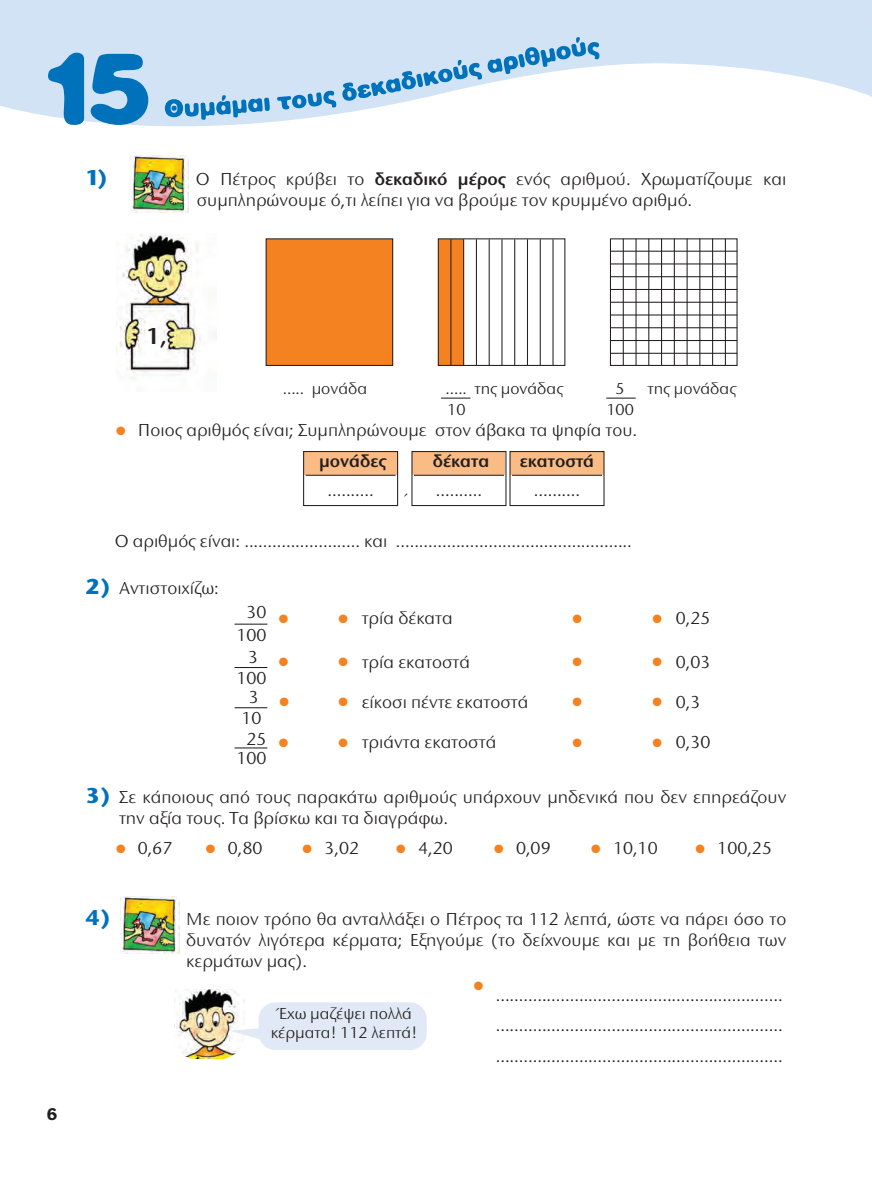
<style>
.page{position:relative;width:872px;height:1191px;background:#fff}
.page>*{position:absolute;margin:0;border:0;box-sizing:border-box;transform-origin:0 0}
.t1{font:600 24px "Stone Sans ITC Hel";color:#231f20}
.t2{font:700 22.5px "Stone Sans ITC Hel";color:#0072bc}
.t3{font:18px/21px "Stone Sans ITC Hel";color:#231f20}
.t4{font:600 18px "Stone Sans ITC Hel";color:#231f20}
.t5{font:16.5px/19.5px "Stone Sans ITC Hel";color:#231f20;text-align:center}
.t6{font:16.5px "CF Milk";color:#231f20;scale:1.2 1}
.t7{font:12px "Zapf Dingbats ITC";color:#f58220}
.s1{font-weight:600}
.s2{color:#f58220}
.s3{font-weight:700;font-size:22.5px;color:#0072bc}
</style>
<div class="page">
<svg style="left:0;top:11px;width:870px;height:116px;fill:#d1e3f4"></svg>
<svg style="left:48px;top:53px;width:36px;height:72px;background:#519ed1"></svg>
<svg style="left:91px;top:53px;width:57px;height:72px;background:#4899cf"></svg>
<div style="left:0;top:0;width:871px;height:11px;background:#d1e3f4"></div>
<svg style="left:165px;top:95px;width:105px;height:25px;background:#7cb5dd"></svg>
<svg style="left:277px;top:37px;width:322px;height:73px"></svg>
<div style="left:510px;top:453px;width:93px;height:22px;background:#fbbb85"></div>
<div style="left:412px;top:453px;width:93px;height:22px;background:#fbbb85"></div>
<div style="left:304px;top:453px;width:93px;height:22px;background:#fbbb85"></div>
<div style="left:438px;top:239px;width:25px;height:126px;background:#f58220"></div>
<hr style="left:234px;top:623px;width:33px;height:1px;background:#231f20">
<hr style="left:234px;top:667px;width:33px;height:1px;background:#231f20">
<hr style="left:234px;top:707px;width:33px;height:1px;background:#231f20">
<hr style="left:234px;top:747px;width:33px;height:1px;background:#231f20">
<div style="left:120px;top:895px;width:65px;height:58px;background:linear-gradient(to bottom,#fff,#fff)"></div>
<img style="left:120px;top:896px;width:59px;height:57px">
<div style="left:509px;top:451px;width:95px;height:55px;border:1px solid #231f20"></div>
<hr style="left:512px;top:475px;width:90px;height:1px;background:#231f20">
<div style="left:411px;top:451px;width:95px;height:55px;border:1px solid #231f20"></div>
<hr style="left:414px;top:475px;width:90px;height:1px;background:#231f20">
<div style="left:303px;top:451px;width:95px;height:55px;border:1px solid #231f20"></div>
<hr style="left:305px;top:475px;width:90px;height:1px;background:#231f20">
<svg style="left:612px;top:240px;width:123px;height:124px"></svg>
<div style="left:610px;top:238px;width:127px;height:128px;border:1px solid #231f20"></div>
<div style="left:438px;top:238px;width:127px;height:128px;border:1px solid #231f20"></div>
<div style="left:266px;top:239px;width:126px;height:126px;background:#f58220"></div>
<div style="left:265px;top:238px;width:128px;height:128px;border:1px solid #231f20"></div>
<img style="left:116px;top:233px;width:101px;height:146px">
<img style="left:130px;top:156px;width:59px;height:57px">
<hr style="left:450px;top:239px;width:1px;height:126px;background:#231f20">
<hr style="left:463px;top:239px;width:1px;height:126px;background:#231f20">
<hr style="left:476px;top:239px;width:1px;height:126px;background:#231f20">
<hr style="left:488px;top:239px;width:1px;height:126px;background:#231f20">
<hr style="left:501px;top:239px;width:1px;height:126px;background:#231f20">
<hr style="left:514px;top:239px;width:1px;height:126px;background:#231f20">
<hr style="left:527px;top:239px;width:1px;height:126px;background:#231f20">
<hr style="left:539px;top:239px;width:1px;height:126px;background:#231f20">
<hr style="left:552px;top:239px;width:1px;height:126px;background:#231f20">
<hr style="left:622px;top:238px;width:1px;height:127px;background:#231f20">
<hr style="left:635px;top:238px;width:1px;height:127px;background:#231f20">
<hr style="left:648px;top:238px;width:1px;height:127px;background:#231f20">
<hr style="left:661px;top:238px;width:1px;height:127px;background:#231f20">
<hr style="left:673px;top:238px;width:1px;height:127px;background:#231f20">
<hr style="left:686px;top:238px;width:1px;height:127px;background:#231f20">
<hr style="left:699px;top:238px;width:1px;height:127px;background:#231f20">
<hr style="left:712px;top:238px;width:1px;height:127px;background:#231f20">
<hr style="left:724px;top:238px;width:1px;height:127px;background:#231f20">
<hr style="left:611px;top:251px;width:126px;height:1px;background:#231f20">
<hr style="left:611px;top:263px;width:126px;height:1px;background:#231f20">
<hr style="left:611px;top:276px;width:126px;height:1px;background:#231f20">
<hr style="left:611px;top:289px;width:126px;height:1px;background:#231f20">
<hr style="left:611px;top:302px;width:126px;height:1px;background:#231f20">
<hr style="left:611px;top:314px;width:126px;height:1px;background:#231f20">
<hr style="left:611px;top:327px;width:126px;height:1px;background:#231f20">
<hr style="left:611px;top:340px;width:126px;height:1px;background:#231f20">
<hr style="left:611px;top:353px;width:126px;height:1px;background:#231f20">
<svg style="left:441px;top:397px;width:29px;height:1px"></svg>
<svg style="left:606px;top:397px;width:29px;height:1px"></svg>
<img style="left:174px;top:989px;width:71px;height:69px">
<div style="left:258px;top:1002px;width:169px;height:48px;background:#e1e9f6;border-radius:17px"></div>
<svg style="left:230px;top:1025px;width:34px;height:21px"></svg>
<svg style="left:870px;top:0;width:2px;height:97px"></svg>
<p class="t2" style="left:86px;top:169px;width:24px">1)</p>
<p class="t3" style="left:196px;top:170px;width:592px">Ο Πέτρος κρύβει το <span class="s1">δεκαδικό μέρος</span> ενός αριθμού. Χρωματίζουμε και συμπλη ρώνουμε ό,τι λείπει για να βρούμε τον κρυμμένο αριθμό.</p>
<p class="t6" style="left:47px;top:1108px;width:10px">6</p>
<h1 class="t1" style="left:146px;top:322px;width:23px">1,</h1>
<p class="t5" style="left:283px;top:380px;width:86px">..... μονάδα</p>
<p class="t5" style="left:445px;top:380px;width:119px">..... της μονάδας</p>
<p class="t5" style="left:615px;top:380px;width:11px">5</p>
<p class="t5" style="left:647px;top:380px;width:90px">της μονάδας</p>
<p class="t5" style="left:447px;top:401px;width:20px">10</p>
<p class="t5" style="left:606px;top:401px;width:29px">100</p>
<p class="t3" style="left:116px;top:421px;width:522px"><span class="s2">●</span> Ποιος αριθμός είναι; Συμπληρώνουμε στον άβακα τα ψηφία του.</p>
<p class="t4" style="left:319px;top:450px;width:69px">μονάδες</p>
<p class="t3" style="left:327px;top:481px;width:48px">..........</p>
<p class="t4" style="left:433px;top:450px;width:58px">δέκατα</p>
<p class="t3" style="left:436px;top:481px;width:48px">..........</p>
<p class="t4" style="left:520px;top:450px;width:76px">εκατοστά</p>
<p class="t3" style="left:534px;top:481px;width:48px">..........</p>
<p class="t3" style="left:399px;top:491px;width:12px">΄</p>
<p class="t3" style="left:115px;top:532px;width:518px">Ο αριθμός είναι: ......................... και ...................................................</p>
<p class="t3" style="left:86px;top:579px;width:135px"><span class="s3">2)</span> Αντιστοιχίζω:</p>
<p class="t3" style="left:246px;top:603px;width:43px">30 <span class="s2">●</span></p>
<p class="t3" style="left:338px;top:609px;width:116px"><span class="s2">●</span> τρία δέκατα</p>
<p class="t7" style="left:572px;top:611px;width:11px">●</p>
<p class="t3" style="left:652px;top:609px;width:59px"><span class="s2">●</span> 0,25</p>
<p class="t3" style="left:248px;top:625px;width:42px;line-height:22.4px;text-indent:-12px">100<br>3 <span class="s2">●</span></p>
<p class="t3" style="left:338px;top:653px;width:133px"><span class="s2">●</span> τρία εκατοστά</p>
<p class="t7" style="left:572px;top:655px;width:11px">●</p>
<p class="t3" style="left:652px;top:653px;width:59px"><span class="s2">●</span> 0,03</p>
<p class="t3" style="left:249px;top:670px;width:42px;line-height:19.4px;text-indent:-12px">100<br>3 <span class="s2">●</span></p>
<p class="t3" style="left:338px;top:693px;width:191px"><span class="s2">●</span> είκοσι πέντε εκατοστά</p>
<p class="t7" style="left:572px;top:695px;width:11px">●</p>
<p class="t3" style="left:652px;top:693px;width:49px"><span class="s2">●</span> 0,3</p>
<p class="t3" style="left:241px;top:709px;width:48px">10<br>25 <span class="s2">●</span></p>
<p class="t3" style="left:338px;top:733px;width:159px"><span class="s2">●</span> τριάντα εκατοστά</p>
<p class="t7" style="left:572px;top:735px;width:11px">●</p>
<p class="t3" style="left:652px;top:733px;width:59px"><span class="s2">●</span> 0,30</p>
<p class="t3" style="left:236px;top:749px;width:32px">100</p>
<p class="t3" style="left:119px;top:789px;width:668px;text-indent:-33px"><span class="s3">3)</span> Σε κάποιους από τους παρακάτω αριθμούς υπάρχουν μηδενικά που δεν επηρεάζουν την αξία τους. Τα βρίσκω και τα διαγράφω.</p>
<p class="t3" style="left:116px;top:839px;width:58px"><span class="s2">●</span> 0,67</p>
<p class="t3" style="left:206px;top:839px;width:58px"><span class="s2">●</span> 0,80</p>
<p class="t3" style="left:302px;top:839px;width:58px"><span class="s2">●</span> 3,02</p>
<p class="t3" style="left:396px;top:839px;width:58px"><span class="s2">●</span> 4,20</p>
<p class="t3" style="left:494px;top:839px;width:58px"><span class="s2">●</span> 0,09</p>
<p class="t3" style="left:591px;top:839px;width:68px"><span class="s2">●</span> 10,10</p>
<p class="t3" style="left:695px;top:839px;width:78px"><span class="s2">●</span> 100,25</p>
<p class="t2" style="left:86px;top:910px;width:27px">4)</p>
<p class="t3" style="left:186px;top:911px;width:601px;text-align:justify">Με ποιον τρόπο θα ανταλλάξει ο Πέτρος τα 112 λεπτά, ώστε να πάρει όσο το δυνατόν λιγότερα κέρματα; Εξηγούμε (το δείχνουμε και με τη βοήθεια των κερμάτων μας).</p>
<p class="t5" style="left:271px;top:1005px;width:148px">Έχω μαζέψει πολλά κέρματα! 112 λεπτά!</p>
<p class="t7" style="left:474px;top:978px;width:11px">●</p>
<p class="t3" style="left:495px;top:982px;width:288px;line-height:30px;text-align:justify">.............................................................. .............................................................. ..............................................................</p>
</div>
